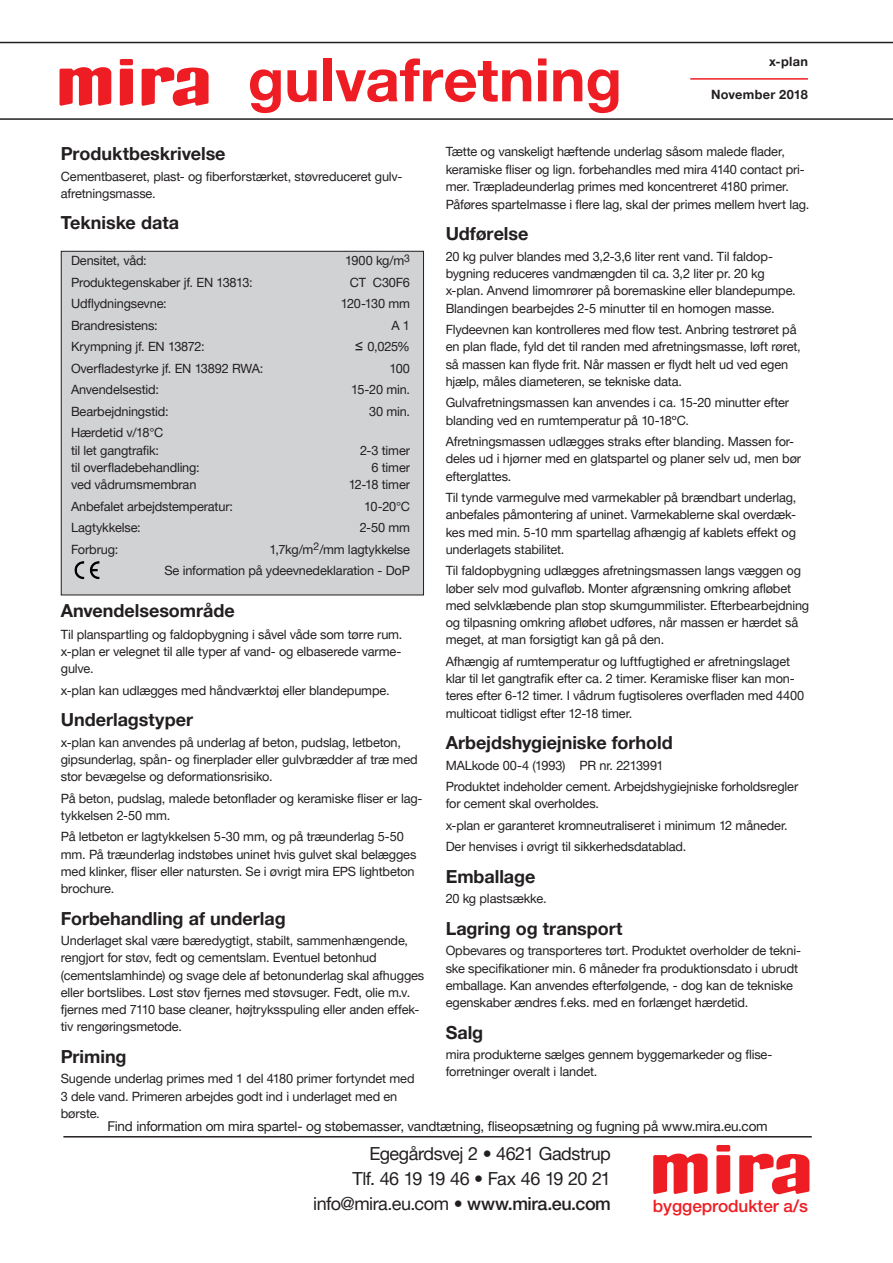
<style>
.page{position:relative;width:893px;height:1263px;background:#fff}
.page>*{position:absolute;margin:0;border:0;box-sizing:border-box;transform-origin:0 0}
.TYPE_OVERSKRIFT{font:700 60px "Helvetica Neue LT Pro";color:#ee1d23}
.BRØD_OVERSKRIFT{font:700 18px "Helvetica Neue LT Pro";color:#231f20}
.t1{font:18px "Helvetica Neue LT Pro";letter-spacing:-.025em;color:#231f20}
.t2{font:500 17.1px "Helvetica Neue LT Pro";color:#ee1d23}
.BRØD_side_1{font:13.5px "Helvetica Neue LT Pro";letter-spacing:-.015em;color:#231f20}
.BRØD{font:12.75px/17.2px "Helvetica Neue LT Pro";letter-spacing:-.01em;color:#231f20}
.BRØD-2{font:700 12.75px "Helvetica Neue LT Pro";letter-spacing:.02em;color:#231f20}
.s1{font-family:"Arial";font-size:14.25px}
.s2{font-weight:500}
</style>
<div class="page">
<div style="left:61px;top:251px;width:362px;height:344px;background:#d1d2d4"></div>
<div style="left:61px;top:251px;width:363px;height:344px;border:1px solid #231f20"></div>
<img style="left:74px;top:561px;width:26px;height:18px">
<hr style="left:63px;top:1136px;width:749px;height:1px;background:#231f20">
<svg style="left:716px;top:1155px;width:14px;height:39px"></svg>
<div style="left:716px;top:1145px;width:14px;height:6px;background:#ee1d23;border-radius:2px"></div>
<svg style="left:653px;top:1153px;width:55px;height:41px"></svg>
<svg style="left:739px;top:1153px;width:70px;height:41px"></svg>
<hr style="left:0;top:118px;width:893px;height:2px;background:#231f20">
<hr style="left:0;top:42px;width:893px;height:1px;background:#231f20">
<svg style="left:120px;top:69px;width:13px;height:37px"></svg>
<div style="left:120px;top:59px;width:13px;height:6px;background:#ee1d23;border-radius:2px"></div>
<svg style="left:60px;top:67px;width:52px;height:39px"></svg>
<svg style="left:142px;top:67px;width:67px;height:39px"></svg>
<hr style="left:690px;top:78px;width:118px;height:2px;background:#ee1d23">
<p class="TYPE_OVERSKRIFT" style="left:248px;top:43px;width:376px">gulvafretning</p>
<p class="BRØD-2" style="left:769px;top:54px;width:40px">x-plan</p>
<p class="BRØD-2" style="left:711px;top:86px;width:98px">November 2018</p>
<p class="BRØD_OVERSKRIFT" style="left:61px;top:143px;width:166px">Produktbeskrivelse</p>
<p class="BRØD" style="left:61px;top:167px;width:342px">Cementbaseret, plast- og fiberforstærket, støvreduceret gulv&shy;afretningsmasse.</p>
<p class="BRØD_OVERSKRIFT" style="left:61px;top:212px;width:120px">Tekniske data</p>
<p class="BRØD" style="left:71px;top:252px;width:77px">Densitet, våd:</p>
<p class="BRØD" style="left:345px;top:252px;width:66px">1900 kg/m<sup>3</sup></p>
<p class="BRØD" style="left:71px;top:273px;width:183px">Produktegenskaber jf. EN 13813:</p>
<p class="BRØD" style="left:350px;top:273px;width:62px">CT C30F6</p>
<p class="BRØD" style="left:71px;top:295px;width:97px">Udflydningsevne:</p>
<p class="BRØD" style="left:341px;top:295px;width:71px">120-130 mm</p>
<p class="BRØD" style="left:71px;top:316px;width:88px">Brandresistens:</p>
<p class="BRØD" style="left:391px;top:316px;width:20px">A 1</p>
<p class="BRØD" style="left:71px;top:338px;width:135px">Krympning jf. EN 13872:</p>
<p class="BRØD" style="left:355px;top:338px;width:56px"><span class="s1">≤</span> 0,025%</p>
<p class="BRØD" style="left:71px;top:359px;width:194px">Overfladestyrke jf. EN 13892 RWA:</p>
<p class="BRØD" style="left:390px;top:359px;width:22px">100</p>
<p class="BRØD" style="left:71px;top:381px;width:89px">Anvendelsestid:</p>
<p class="BRØD" style="left:351px;top:381px;width:60px">15-20 min.</p>
<p class="BRØD" style="left:71px;top:402px;width:99px">Bearbejdningstid:</p>
<p class="BRØD" style="left:369px;top:402px;width:43px">30 min.</p>
<p class="BRØD" style="left:71px;top:424px;width:94px">Hærdetid v/18°C til let gangtrafik:</p>
<p class="BRØD" style="left:360px;top:441px;width:51px">2-3 timer</p>
<p class="BRØD" style="left:71px;top:458px;width:130px">til overfladebehandling:</p>
<p class="BRØD" style="left:371px;top:458px;width:40px">6 timer</p>
<p class="BRØD" style="left:71px;top:476px;width:127px">ved vådrumsmembran</p>
<p class="BRØD" style="left:349px;top:476px;width:63px">12-18 timer</p>
<p class="BRØD" style="left:71px;top:497px;width:163px">Anbefalet arbejdstemperatur:</p>
<p class="BRØD" style="left:364px;top:497px;width:47px">10-20°C</p>
<p class="BRØD" style="left:71px;top:519px;width:71px">Lagtykkelse:</p>
<p class="BRØD" style="left:360px;top:519px;width:52px">2-50 mm</p>
<p class="BRØD" style="left:71px;top:540px;width:49px">Forbrug:</p>
<p class="BRØD" style="left:269px;top:540px;width:142px">1,7kg/m<sup>2</sup>/mm lagtykkelse</p>
<p class="BRØD" style="left:164px;top:562px;width:247px">Se information på ydeevnedeklaration - DoP</p>
<p class="BRØD_OVERSKRIFT" style="left:61px;top:600px;width:175px">Anvendelsesområde</p>
<p class="BRØD" style="left:61px;top:625px;width:343px;text-align:justify">Til planspartling og faldopbygning i såvel våde som tørre rum. x-plan er velegnet til alle typer af vand- og elbaserede varme&shy;gulve.</p>
<p class="BRØD" style="left:61px;top:681px;width:330px">x-plan kan udlægges med håndværktøj eller blandepumpe.</p>
<p class="BRØD_OVERSKRIFT" style="left:61px;top:709px;width:134px">Underlagstyper</p>
<p class="BRØD" style="left:61px;top:733px;width:358px">x-plan kan anvendes på underlag af beton, pudslag, letbeton, gipsunderlag, spån- og finerplader eller gulvbrædder af træ med stor bevægelse og deformationsrisiko.</p>
<p class="BRØD" style="left:61px;top:789px;width:363px">På beton, pudslag, malede betonflader og keramiske fliser er lag&shy;tykkelsen 2-50 mm.</p>
<p class="BRØD" style="left:61px;top:828px;width:357px">På letbeton er lagtykkelsen 5-30 mm, og på træunderlag 5-50 mm. På træunderlag indstøbes uninet hvis gulvet skal belægges med klinker, fliser eller natursten. Se i øvrigt mira EPS lightbeton brochure.</p>
<p class="BRØD_OVERSKRIFT" style="left:61px;top:907px;width:226px">Forbehandling af underlag</p>
<p class="BRØD" style="left:61px;top:931px;width:365px">Underlaget skal være bæredygtigt, stabilt, sammenhængende, rengjort for støv, fedt og cementslam. Eventuel betonhud (cementslamhinde) og svage dele af betonunderlag skal afhugges eller bortslibes. Løst støv fjernes med støvsuger. Fedt, olie m.v. fjernes med 7110 base cleaner, højtryksspuling eller anden effek&shy;tiv rengøringsmetode.</p>
<p class="BRØD_OVERSKRIFT" style="left:61px;top:1045px;width:67px">Priming</p>
<p class="BRØD" style="left:61px;top:1070px;width:355px">Sugende underlag primes med 1 del 4180 primer fortyndet med<br>3 dele vand. Primeren arbejdes godt ind i underlaget med en børste.</p>
<p class="BRØD" style="left:446px;top:143px;width:365px">Tætte og vanskeligt hæftende underlag såsom malede flader, keramiske fliser og lign. forbehandles med mira 4140 contact pri&shy;mer. Træpladeunderlag primes med koncentreret 4180 primer.<br>Påføres spartelmasse i flere lag, skal der primes mellem hvert lag.</p>
<p class="BRØD_OVERSKRIFT" style="left:446px;top:223px;width:84px">Udførelse</p>
<p class="BRØD" style="left:446px;top:247px;width:352px">20 kg pulver blandes med 3,2-3,6 liter rent vand. Til faldop&shy;bygning reduceres vandmængden til ca. 3,2 liter pr. 20 kg x-plan. Anvend limomrører på boremaskine eller blandepumpe.<br>Blandingen bearbejdes 2-5 minutter til en homogen masse.</p>
<p class="BRØD" style="left:446px;top:321px;width:357px">Flydeevnen kan kontrolleres med flow test. Anbring testrøret på en plan flade, fyld det til randen med afretningsmasse, løft røret, så massen kan flyde frit. Når massen er flydt helt ud ved egen hjælp, måles diameteren, se tekniske data.</p>
<p class="BRØD" style="left:446px;top:394px;width:345px">Gulvafretningsmassen kan anvendes i ca. 15-20 minutter efter blanding ved en rumtemperatur på 10-18ºC.</p>
<p class="BRØD" style="left:446px;top:433px;width:357px">Afretningsmassen udlægges straks efter blanding. Massen for&shy;deles ud i hjørner med en glatspartel og planer selv ud, men bør efterglattes.</p>
<p class="BRØD" style="left:446px;top:489px;width:352px;text-align:justify">Til tynde varmegulve med varmekabler på brændbart underlag, anbefales påmontering af uninet. Varmekablerne skal overdæk&shy;kes med min. 5-10 mm spartellag afhængig af kablets effekt og underlagets stabilitet.</p>
<p class="BRØD" style="left:446px;top:562px;width:365px">Til faldopbygning udlægges afretningsmassen langs væggen og løber selv mod gulvafløb. Monter afgrænsning omkring afløbet med selvklæbende plan stop skumgummilister. Efterbearbejdning og tilpasning omkring afløbet udføres, når massen er hærdet så meget, at man forsigtigt kan gå på den.</p>
<p class="BRØD" style="left:446px;top:652px;width:360px">Afhængig af rumtemperatur og luftfugtighed er afretningslaget klar til let gangtrafik efter ca. 2 timer. Keramiske fliser kan mon&shy;teres efter 6-12 timer. I vådrum fugtisoleres overfladen med 4400 multicoat tidligst efter 12-18 timer.</p>
<p class="BRØD_OVERSKRIFT" style="left:446px;top:732px;width:228px">Arbejdshygiejniske forhold</p>
<p class="BRØD" style="left:446px;top:756px;width:219px">MALkode 00-4 (1993) PR nr. 2213991</p>
<p class="BRØD" style="left:446px;top:778px;width:354px">Produktet indeholder cement. Arbejdshygiejniske forholdsregler for cement skal overholdes.</p>
<p class="BRØD" style="left:446px;top:816px;width:344px">x-plan er garanteret kromneutraliseret i minimum 12 måneder.</p>
<p class="BRØD" style="left:446px;top:838px;width:242px">Der henvises i øvrigt til sikkerhedsdatablad.</p>
<p class="BRØD_OVERSKRIFT" style="left:446px;top:865px;width:91px">Emballage</p>
<p class="BRØD" style="left:446px;top:890px;width:102px">20 kg plastsække.</p>
<p class="BRØD_OVERSKRIFT" style="left:446px;top:917px;width:178px">Lagring og transport</p>
<p class="BRØD" style="left:446px;top:942px;width:357px">Opbevares og transporteres tørt. Produktet overholder de tekni&shy;ske specifikationer min. 6 måneder fra produktionsdato i ubrudt emballage. Kan anvendes efterfølgende, - dog kan de tekniske egenskaber ændres f.eks. med en forlænget hærdetid.</p>
<p class="BRØD_OVERSKRIFT" style="left:446px;top:1021px;width:39px">Salg</p>
<p class="BRØD" style="left:446px;top:1045px;width:328px">mira produkterne sælges gennem byggemarkeder og flise&shy;forretninger overalt i landet.</p>
<p class="BRØD_side_1" style="left:107px;top:1118px;width:662px">Find information om mira spartel- og støbemasser, vandtætning, fliseopsætning og fugning på www.mira.eu.com</p>
<p class="t1" style="left:369px;top:1142px;width:243px">Egegårdsvej 2 • 4621 Gadstrup</p>
<p class="t1" style="left:353px;top:1167px;width:260px">Tlf. 46 19 19 46 • Fax 46 19 20 21</p>
<p class="t1" style="left:313px;top:1193px;width:299px">info@mira.eu.com • <span class="s2">www.mira.eu.com</span></p>
<p class="t2" style="left:653px;top:1195px;width:157px">byggeprodukter a/s</p>
</div>
